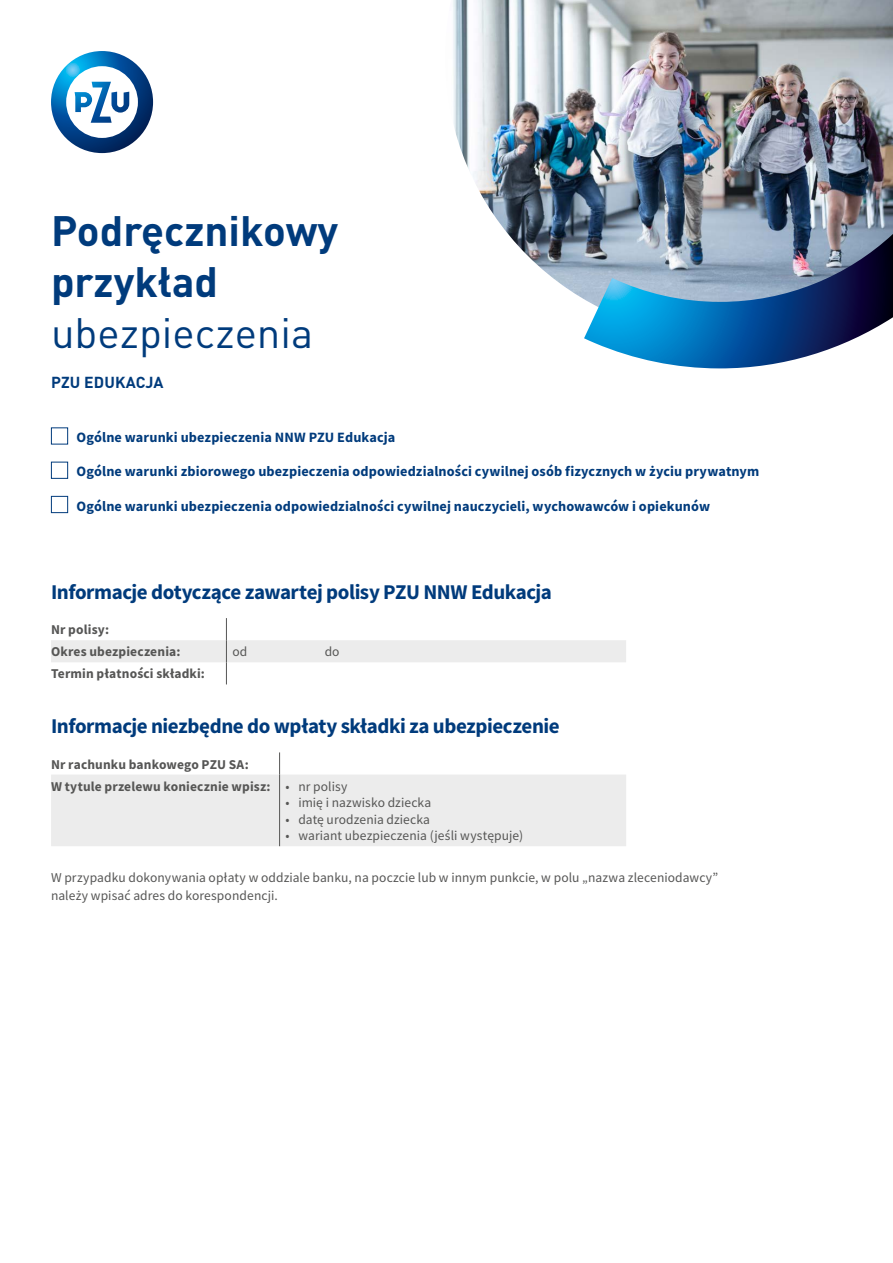
<style>
.page{position:relative;width:893px;height:1263px;background:#fff}
.page>*{position:absolute;margin:0;border:0;box-sizing:border-box;transform-origin:0 0}
.t1{font:700 42px/51px "DIN Pro Pl";color:#003b7c}
.t2{font:42px "DIN Pro Pl";color:#003b7c}
.t3{font:700 21px "Source Sans Pro";letter-spacing:-.025em;color:#003b7c}
.t4{font:700 15.75px "DIN Pro Pl";letter-spacing:.01em;color:#003b7c}
.t5{font:700 14.25px "Source Sans Pro";letter-spacing:.01em;color:#003b7c}
.t6{font:13.5px/18px "Source Sans Pro";letter-spacing:.005em;color:#565655}
.t7{font:700 13.5px/22.2px "Source Sans Pro";letter-spacing:.01em;color:#565655}
.s1{font-weight:400}
</style>
<div class="page">
<img style="left:453px;top:0;width:440px;height:299px">
<svg style="left:584px;top:234px;width:309px;height:134px;background:#5986ad"></svg>
<svg style="left:51px;top:51px;width:102px;height:102px"></svg>
<div style="left:51px;top:427px;width:17px;height:17px;border:1px solid #003b7c"></div>
<div style="left:51px;top:462px;width:17px;height:17px;border:1px solid #003b7c"></div>
<div style="left:51px;top:496px;width:17px;height:17px;border:1px solid #003b7c"></div>
<svg style="left:51px;top:618px;width:575px;height:66px"></svg>
<svg style="left:51px;top:752px;width:575px;height:94px"></svg>
<hr style="left:279px;top:774px;width:1px;height:72px;background:#565655">
<h1 class="t1" style="left:51px;top:204px;width:289px">Podręcznikowy przykład</h1>
<h1 class="t2" style="left:51px;top:306px;width:264px">ubezpieczenia</h1>
<p class="t4" style="left:51px;top:372px;width:114px">PZU EDUKACJA</p>
<p class="t5" style="left:77px;top:428px;width:320px">Ogólne warunki ubezpieczenia NNW PZU Edukacja</p>
<p class="t5" style="left:77px;top:462px;width:684px">Ogólne warunki zbiorowego ubezpieczenia odpowiedzialności cywilnej osób fizycznych w życiu prywatnym</p>
<p class="t5" style="left:77px;top:496px;width:635px">Ogólne warunki ubezpieczenia odpowiedzialności cywilnej nauczycieli, wychowawców i opiekunów</p>
<h2 class="t3" style="left:51px;top:578px;width:502px">Informacje dotyczące zawartej polisy PZU NNW Edukacja</h2>
<p class="t7" style="left:51px;top:618px;width:155px">Nr polisy:<br>Okres ubezpieczenia:<br>Termin płatności składki:</p>
<h2 class="t3" style="left:51px;top:712px;width:510px">Informacje niezbędne do wpłaty składki za ubezpieczenie</h2>
<p class="t7" style="left:51px;top:753px;width:298px">Nr rachunku bankowego PZU SA:<br>W tytule przelewu koniecznie wpisz: <span class="s1">• nr polisy</span></p>
<p class="t6" style="left:286px;top:794px;width:147px">• imię i nazwisko dziecka</p>
<p class="t6" style="left:286px;top:810px;width:146px">• datę urodzenia dziecka</p>
<p class="t6" style="left:286px;top:827px;width:239px">• wariant ubezpieczenia (jeśli występuje)</p>
<p class="t6" style="left:51px;top:868px;width:669px">W przypadku dokonywania opłaty w oddziale banku, na poczcie lub w innym punkcie, w polu „nazwa zleceniodawcy” należy wpisać adres do korespondencji.</p>
</div>
